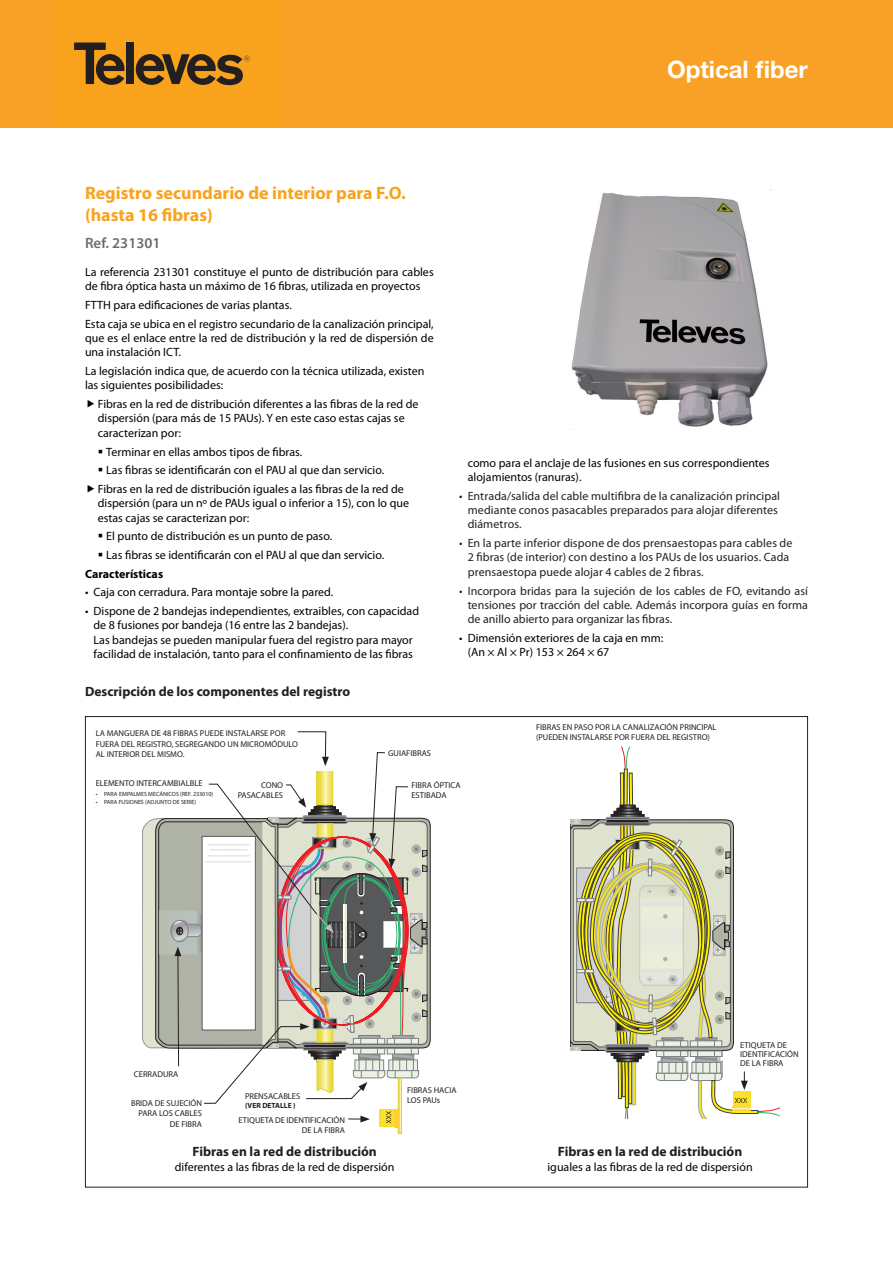
<style>
.page{position:relative;width:893px;height:1263px;background:#fff}
.page>*{position:absolute;margin:0;border:0;box-sizing:border-box;transform-origin:0 0}
.t1{font:700 24px "Helvetica Neue LT Std";color:#fff}
.t2{font:700 18px/22px "Myriad Pro";color:#f9a21c}
.t3{font:600 15px "Myriad Pro";color:#6c6d70}
.t4{font:700 13.5px "Myriad Pro";color:#231f20}
.t5{font:12px/14.4px "Myriad Pro";color:#000}
.t6{font:12px/14.4px "Myriad Pro";letter-spacing:.005em;color:#231f20}
.t7{font:700 12px "Myriad Pro";color:#000}
.t8{font:9.45px/11.7px "Myriad Pro";color:#b2b3b7}
.t9{font:8.55px/10.2px "Myriad Pro";color:#231f20}
.t10{font:700 7.5px "Myriad Pro";color:#231f20}
.t11{font:6px "Myriad Pro";color:#231f20}
</style>
<div class="page">
<div style="left:0;top:0;width:893px;height:128px;background:#f9a127"></div>
<div style="left:51px;top:0;width:227px;height:128px;background:#f9a21c"></div>
<div style="left:126px;top:42px;width:8px;height:42px;background:#231f20"></div>
<svg style="left:74px;top:43px;width:51px;height:42px"></svg>
<svg style="left:135px;top:54px;width:115px;height:31px"></svg>
<img style="left:571px;top:192px;width:197px;height:235px">
<svg style="left:570px;top:746px;width:210px;height:372px"></svg>
<svg style="left:142px;top:731px;width:288px;height:404px"></svg>
<h1 class="t1" style="left:667px;top:54px;width:142px">Optical fiber</h1>
<h2 class="t2" style="left:85px;top:182px;width:322px">Registro secundario de interior para F.O. (hasta 16 fibras)</h2>
<p class="t3" style="left:85px;top:233px;width:77px">Ref. 231301</p>
<p class="t5" style="left:85px;top:264px;width:350px">La referencia 231301 constituye el punto de distribución para cables de fibra óptica hasta un máximo de 16 fibras, utilizada en proyectos</p>
<p class="t5" style="left:85px;top:295px;width:350px;line-height:18.6px">FTTH para edificaciones de varias plantas.<br>Esta caja se ubica en el registro secundario de la canalización principal,</p>
<p class="t5" style="left:85px;top:330px;width:350px">que es el enlace entre la red de distribución y la red de dispersión de una instalación ICT.</p>
<p class="t5" style="left:85px;top:364px;width:341px">La legislación indica que, de acuerdo con la técnica utilizada, existen las siguientes posibilidades:</p>
<p class="t5" style="left:98px;top:397px;width:322px">Fibras en la red de distribución diferentes a las fibras de la red de dispersión (para más de 15 PAUs). Y en este caso estas cajas se caracterizan por:</p>
<p class="t5" style="left:106px;top:444px;width:197px">Terminar en ellas ambos tipos de fibras.</p>
<p class="t5" style="left:106px;top:463px;width:279px">Las fibras se identificarán con el PAU al que dan servicio.</p>
<p class="t5" style="left:98px;top:481px;width:308px">Fibras en la red de distribución iguales a las fibras de la red de</p>
<p class="t5" style="left:98px;top:496px;width:313px">dispersión (para un nº de PAUs igual o inferior a 15), con lo que estas cajas se caracterizan por:</p>
<p class="t5" style="left:106px;top:527px;width:279px;line-height:18.6px">El punto de distribución es un punto de paso.<br>Las fibras se identificarán con el PAU al que dan servicio.</p>
<p class="t7" style="left:85px;top:566px;width:80px">Características</p>
<p class="t5" style="left:85px;top:585px;width:250px">• Caja con cerradura. Para montaje sobre la pared.</p>
<p class="t5" style="left:94px;top:603px;width:327px;text-indent:-9px">• Dispone de 2 bandejas independientes, extraibles, con capacidad de 8 fusiones por bandeja (16 entre las 2 bandejas).<br>Las bandejas se pueden manipular fuera del registro para mayor facilidad de instalación, tanto para el confinamiento de las fibras</p>
<p class="t4" style="left:85px;top:682px;width:267px">Descripción de los componentes del registro</p>
<p class="t5" style="left:468px;top:455px;width:303px">como para el anclaje de las fusiones en sus correspondientes alojamientos (ranuras).</p>
<p class="t6" style="left:468px;top:488px;width:314px;text-indent:-9px">• Entrada/salida del cable multifibra de la canalización principal mediante conos pasacables preparados para alojar diferentes diámetros.</p>
<p class="t6" style="left:468px;top:536px;width:326px;text-indent:-9px">• En la parte inferior dispone de dos prensaestopas para cables de<br>2 fibras (de interior) con destino a los PAUs de los usuarios. Cada prensaestopa puede alojar 4 cables de 2 fibras.</p>
<p class="t6" style="left:468px;top:583px;width:342px;text-align:justify;text-indent:-9px">• Incorpora bridas para la sujeción de los cables de FO, evitando así tensiones por tracción del cable. Además incorpora guías en forma de anillo abierto para organizar las fibras.</p>
<p class="t5" style="left:468px;top:631px;width:197px;text-indent:-9px">• Dimensión exteriores de la caja en mm: (An × Al × Pr) 153 × 264 × 67</p>
<p class="t9" style="left:96px;top:728px;width:204px">LA MANGUERA DE 48 FIBRAS PUEDE INSTALARSE POR<br>FUERA DEL REGISTRO, SEGREGANDO UN MICROMÓDULO<br>AL INTERIOR DEL MISMO.</p>
<p class="t9" style="left:96px;top:778px;width:108px">ELEMENTO INTERCAMBIALBLE</p>
<p class="t11" style="left:96px;top:791px;width:119px">• PARA EMPALMES MECÁNICOS (REF. 233010)</p>
<p class="t11" style="left:96px;top:798px;width:102px">• PARA FUSIONES (ADJUNTO DE SERIE)</p>
<p class="t9" style="left:238px;top:780px;width:47px;text-align:right">CONO<br>PASACABLES</p>
<p class="t8" style="left:208px;top:834px;width:44px">_________ _________</p>
<p class="t8" style="left:205px;top:852px;width:49px">__________</p>
<p class="t9" style="left:388px;top:748px;width:45px">GUIAFIBRAS</p>
<p class="t9" style="left:411px;top:780px;width:51px">FIBRA ÓPTICA<br>ESTIBADA</p>
<p class="t9" style="left:134px;top:1069px;width:46px">CERRADURA</p>
<p class="t9" style="left:131px;top:1098px;width:72px;text-align:right">BRIDA DE SUJECIÓN<br>PARA LOS CABLES<br>DE FIBRA</p>
<p class="t9" style="left:245px;top:1091px;width:57px">PRENSACABLES</p>
<p class="t10" style="left:245px;top:1101px;width:52px">(VER DETALLE )</p>
<p class="t9" style="left:239px;top:1115px;width:108px;text-align:right">ETIQUETA DE IDENTIFICACIÓN<br>DE LA FIBRA</p>
<p class="t9" style="left:407px;top:1085px;width:51px">FIBRAS HACIA<br>LOS PAUs</p>
<p class="t4" style="left:193px;top:1143px;width:186px">Fibras en la red de distribución</p>
<p class="t5" style="left:175px;top:1159px;width:221px">diferentes a las fibras de la red de dispersión</p>
<p class="t9" style="left:536px;top:722px;width:182px">FIBRAS EN PASO POR LA CANALIZACIÓN PRINCIPAL (PUEDEN INSTALARSE POR FUERA DEL REGISTRO)</p>
<p class="t9" style="left:740px;top:1040px;width:60px;line-height:9px">ETIQUETA DE<br>IDENTIFICACIÓN<br>DE LA FIBRA</p>
<p class="t4" style="left:558px;top:1143px;width:186px">Fibras en la red de distribución</p>
<p class="t5" style="left:547px;top:1159px;width:207px">iguales a las fibras de la red de dispersión</p>
</div>
